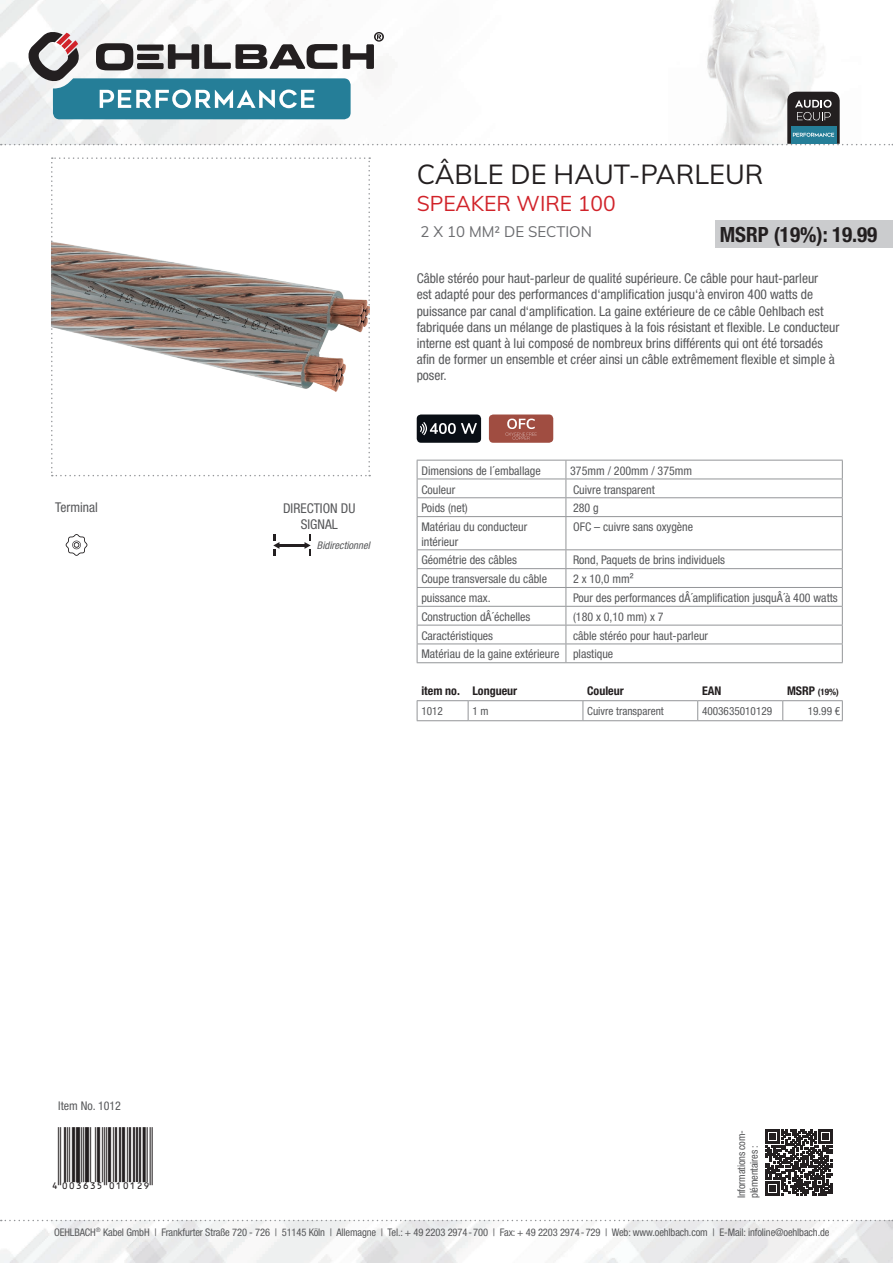
<style>
.page{position:relative;width:893px;height:1263px;background:#fff}
.page>*{position:absolute;margin:0;border:0;box-sizing:border-box;transform-origin:0 0}
.t1{font:27px "Muli";color:#231f20}
.t2{font:27px "EAN";color:#231f20}
.t3{font:700 condensed 21px "Helvetica Neue LTW1 G";color:#231f20}
.t4{font:21px "Muli";color:#d1232a}
.t5{font:15px "Muli";color:#6c6d70}
.t6{font:condensed 13.5px/16.2px "Helvetica Neue LTW1 G";color:#57585a}
.t7{font:condensed 12px/14.4px "Helvetica Neue LTW1 G";color:#57585a}
.t8{font:700 condensed 12px "Helvetica Neue LTW1 G";color:#231f20}
.t9{font:condensed 11.25px "Helvetica Neue LTW1 G";color:#57585a}
.t10{font:condensed 10.5px/12.6px "Helvetica Neue LTW1 G";letter-spacing:-.01em;color:#57585a}
.t11{font:italic condensed 10.5px "Helvetica Neue LTW1 G";color:#57585a}
.t12{font:700 condensed 9px "Helvetica Neue LTW1 G";color:#231f20}
.s1{font-size:12px}
</style>
<div class="page">
<img style="left:0;top:1220px;width:893px;height:43px">
<img style="left:0;top:0;width:818px;height:145px">
<svg style="left:1px;top:1220px;width:892px;height:1px"></svg>
<svg style="left:51px;top:157px;width:319px;height:319px"></svg>
<div style="left:417px;top:414px;width:64px;height:29px;background:#090e15;border-radius:4px"></div>
<svg style="left:420px;top:422px;width:57px;height:13px"></svg>
<div style="left:489px;top:414px;width:64px;height:29px;background:#a04d41;border-radius:4px"></div>
<svg style="left:505px;top:419px;width:32px;height:21px"></svg>
<svg style="left:66px;top:534px;width:21px;height:22px"></svg>
<hr style="left:279px;top:544px;width:26px;height:3px;background:#231f20">
<svg style="left:273px;top:534px;width:6px;height:21px"></svg>
<svg style="left:304px;top:534px;width:7px;height:21px"></svg>
<svg style="left:766px;top:1129px;width:66px;height:67px"></svg>
<svg style="left:1px;top:31px;width:892px;height:114px"></svg>
<svg style="left:417px;top:701px;width:426px;height:19px"></svg>
<hr style="left:417px;top:720px;width:51px;height:1px;background:#939598">
<hr style="left:468px;top:720px;width:115px;height:1px;background:#939598">
<hr style="left:583px;top:720px;width:115px;height:1px;background:#939598">
<hr style="left:698px;top:720px;width:85px;height:1px;background:#939598">
<hr style="left:783px;top:720px;width:60px;height:1px;background:#939598">
<hr style="left:417px;top:700px;width:51px;height:1px;background:#939598">
<hr style="left:468px;top:700px;width:115px;height:1px;background:#939598">
<hr style="left:583px;top:700px;width:115px;height:1px;background:#939598">
<hr style="left:698px;top:700px;width:85px;height:1px;background:#939598">
<hr style="left:783px;top:700px;width:60px;height:1px;background:#939598">
<div style="left:715px;top:220px;width:178px;height:28px;background:#cbccce"></div>
<svg style="left:417px;top:460px;width:426px;height:56px"></svg>
<hr style="left:417px;top:516px;width:149px;height:1px;background:#939598">
<hr style="left:417px;top:517px;width:1px;height:32px;background:#939598">
<hr style="left:566px;top:516px;width:277px;height:1px;background:#939598">
<hr style="left:566px;top:517px;width:1px;height:32px;background:#939598">
<hr style="left:842px;top:517px;width:1px;height:32px;background:#939598">
<hr style="left:417px;top:549px;width:149px;height:1px;background:#939598">
<hr style="left:566px;top:549px;width:277px;height:1px;background:#939598">
<hr style="left:417px;top:568px;width:149px;height:1px;background:#939598">
<hr style="left:566px;top:568px;width:277px;height:1px;background:#939598">
<hr style="left:417px;top:587px;width:149px;height:1px;background:#939598">
<hr style="left:566px;top:587px;width:277px;height:1px;background:#939598">
<hr style="left:417px;top:606px;width:149px;height:1px;background:#939598">
<hr style="left:566px;top:606px;width:277px;height:1px;background:#939598">
<hr style="left:417px;top:625px;width:149px;height:1px;background:#939598">
<hr style="left:566px;top:625px;width:277px;height:1px;background:#939598">
<hr style="left:417px;top:643px;width:149px;height:1px;background:#939598">
<svg style="left:417px;top:550px;width:1px;height:112px"></svg>
<hr style="left:566px;top:643px;width:277px;height:1px;background:#939598">
<svg style="left:566px;top:550px;width:1px;height:112px"></svg>
<svg style="left:842px;top:550px;width:1px;height:112px"></svg>
<hr style="left:417px;top:662px;width:149px;height:1px;background:#939598">
<hr style="left:566px;top:662px;width:277px;height:1px;background:#939598">
<p class="t6" style="left:55px;top:499px;width:44px">Terminal</p>
<p class="t6" style="left:283px;top:500px;width:74px;text-align:center">DIRECTION DU<br>SIGNAL</p>
<p class="t11" style="left:317px;top:539px;width:57px">Bidirectionnel</p>
<h1 class="t1" style="left:417px;top:155px;width:348px">CÂBLE DE HAUT-PARLEUR</h1>
<h2 class="t4" style="left:417px;top:188px;width:200px">SPEAKER WIRE 100</h2>
<p class="t5" style="left:421px;top:221px;width:173px">2 X 10 MM² DE SECTION</p>
<p class="t6" style="left:417px;top:270px;width:424px">Câble stéréo pour haut-parleur de qualité supérieure. Ce câble pour haut-parleur<br>est adapté pour des performances d‘amplification jusqu‘à environ 400 watts de puissance par canal d‘amplification. La gaine extérieure de ce câble Oehlbach est fabriquée dans un mélange de plastiques à la fois résistant et flexible. Le conducteur interne est quant à lui composé de nombreux brins différents qui ont été torsadés afin de former un ensemble et créer ainsi un câble extrêmement flexible et simple à poser.</p>
<h2 class="t3" style="left:720px;top:222px;width:159px">MSRP (19%): 19.99</h2>
<p class="t7" style="left:421px;top:463px;width:121px">Dimensions de l´emballage</p>
<p class="t7" style="left:570px;top:463px;width:124px">375mm / 200mm / 375mm</p>
<p class="t7" style="left:421px;top:482px;width:35px">Couleur</p>
<p class="t7" style="left:573px;top:482px;width:83px">Cuivre transparent</p>
<p class="t7" style="left:421px;top:501px;width:48px">Poids (net)</p>
<p class="t7" style="left:573px;top:501px;width:27px">280 g</p>
<p class="t7" style="left:421px;top:520px;width:107px">Matériau du conducteur intérieur</p>
<p class="t7" style="left:573px;top:520px;width:122px">OFC – cuivre sans oxygène</p>
<p class="t7" style="left:421px;top:553px;width:97px">Géométrie des câbles</p>
<p class="t7" style="left:573px;top:553px;width:153px">Rond, Paquets de brins individuels</p>
<p class="t7" style="left:421px;top:572px;width:127px">Coupe transversale du câble</p>
<p class="t7" style="left:573px;top:572px;width:62px">2 x 10,0 mm²</p>
<p class="t7" style="left:421px;top:591px;width:71px">puissance max.</p>
<p class="t7" style="left:573px;top:591px;width:266px">Pour des performances dÂ´amplification jusquÂ´à 400 watts</p>
<p class="t7" style="left:421px;top:609px;width:111px">Construction dÂ´échelles</p>
<p class="t7" style="left:573px;top:609px;width:92px">(180 x 0,10 mm) x 7</p>
<p class="t7" style="left:421px;top:628px;width:73px">Caractéristiques</p>
<p class="t7" style="left:421px;top:626px;width:288px;line-height:18.8px;text-indent:152px">câble stéréo pour haut-parleur<br>Matériau de la gaine extérieure plastique</p>
<p class="t8" style="left:421px;top:683px;width:97px">item no. Longueur</p>
<p class="t8" style="left:587px;top:683px;width:38px">Couleur</p>
<p class="t8" style="left:702px;top:683px;width:21px">EAN</p>
<p class="t12" style="left:787px;top:686px;width:53px"><span class="s1">MSRP</span> (19%)</p>
<p class="t9" style="left:421px;top:704px;width:23px">1012</p>
<p class="t9" style="left:472px;top:704px;width:18px">1 m</p>
<p class="t9" style="left:587px;top:704px;width:78px">Cuivre transparent</p>
<p class="t9" style="left:702px;top:704px;width:72px">4003635010129</p>
<p class="t9" style="left:808px;top:704px;width:34px">19.99 €</p>
<p class="t7" style="left:58px;top:1098px;width:64px">Item No. 1012</p>
<h1 class="t2" style="left:51px;top:1157px;width:103px">4":D=@GI#NONOPW"</h1>
<p class="t10" style="left:735px;top:1198px;width:70px;rotate:-90deg">Informations com&shy;plémentaires :</p>
<p class="t10" style="left:54px;top:1226px;width:777px">OEHLBACH<sup>®</sup> Kabel GmbH | Frankfurter Straße 720 - 726 | 51145 Köln | Allemagne | Tel.: + 49 2203 2974-700 | Fax: + 49 2203 2974-729 | Web: www.oehlbach.com | E-Mail: infoline@oehlbach.de</p>
</div>
